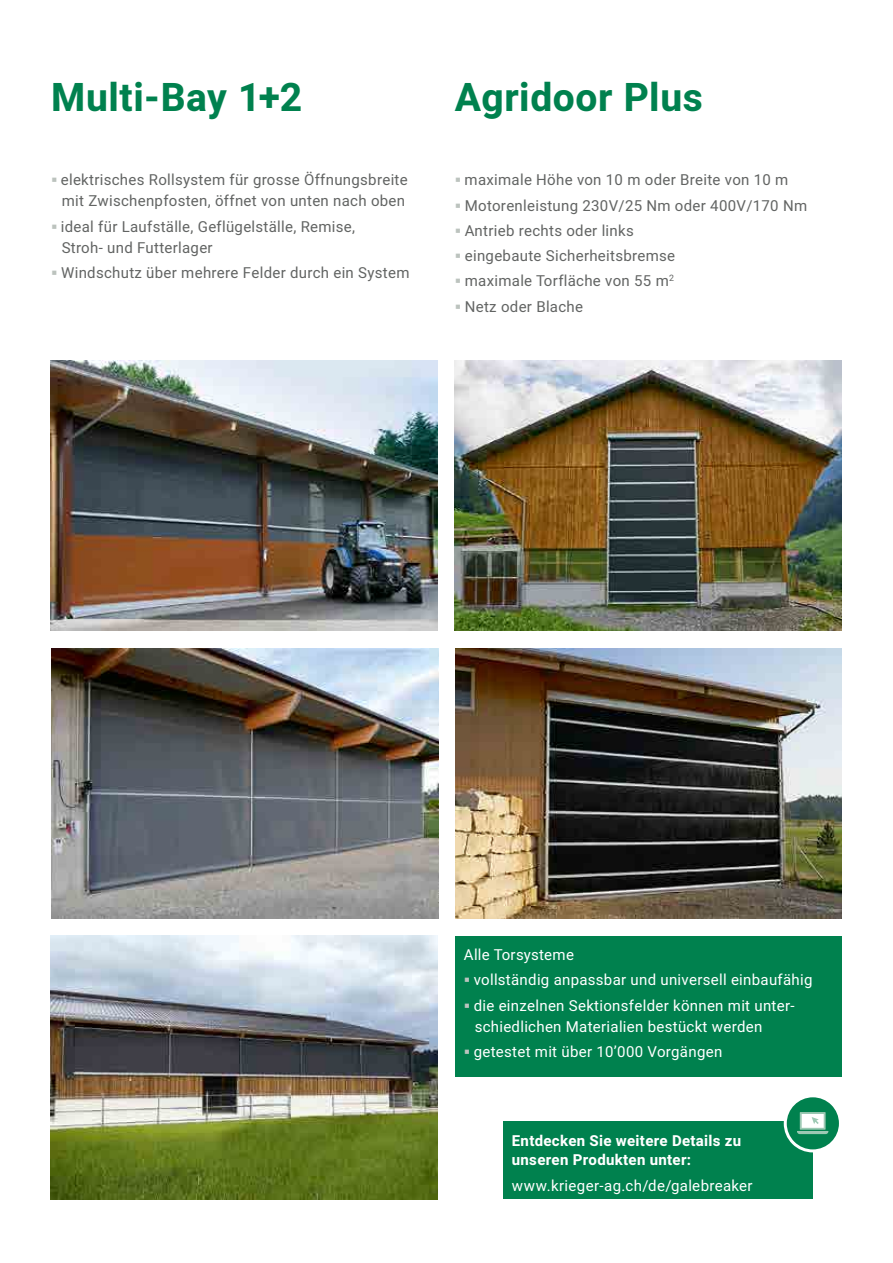
<style>
.page{position:relative;width:893px;height:1263px;background:#fff}
.page>*{position:absolute;margin:0;border:0;box-sizing:border-box;transform-origin:0 0}
.t1{font:700 39px "Heebo";letter-spacing:.015em;color:#00814e}
.t2{font:15px/25.2px "Heebo";letter-spacing:.02em;color:#626463}
.t3{font:15px/25.2px "Heebo";letter-spacing:.02em;color:#fff}
.t4{font:700 15px/19.5px "Heebo";letter-spacing:.02em;color:#fff}
</style>
<div class="page">
<div style="left:503px;top:1122px;width:310px;height:77px;background:#00814e"></div>
<svg style="left:782px;top:1097px;width:57px;height:56px"></svg>
<div style="left:455px;top:936px;width:386px;height:140px;background:#00814e"></div>
<img style="left:455px;top:360px;width:387px;height:270px">
<img style="left:51px;top:360px;width:387px;height:270px">
<img style="left:51px;top:648px;width:387px;height:270px">
<img style="left:455px;top:649px;width:386px;height:269px">
<img style="left:51px;top:936px;width:387px;height:263px">
<h1 class="t1" style="left:51px;top:70px;width:253px">Multi-Bay 1+2</h1>
<h1 class="t1" style="left:455px;top:70px;width:249px">Agridoor Plus</h1>
<p class="t2" style="left:61px;top:169px;width:348px;line-height:21px">elektrisches Rollsystem für grosse Öffnungsbreite mit Zwischenpfosten, öffnet von unten nach oben</p>
<p class="t2" style="left:61px;top:216px;width:296px;line-height:21px">ideal für Laufställe, Geflügelställe, Remise,<br>Stroh- und Futterlager</p>
<p class="t2" style="left:61px;top:260px;width:350px">Windschutz über mehrere Felder durch ein System</p>
<p class="t2" style="left:465px;top:167px;width:344px">maximale Höhe von 10 m oder Breite von 10 m<br>Motorenleistung 230V/25 Nm oder 400V/170 Nm<br>Antrieb rechts oder links<br>eingebaute Sicherheitsbremse<br>maximale Torfläche von 55 m<sup>2<br></sup>Netz oder Blache</p>
<p class="t3" style="left:474px;top:942px;width:340px;text-indent:-10px">Alle Torsysteme<br>vollständig anpassbar und universell einbaufähig die einzelnen Sektionsfelder können mit unter-</p>
<p class="t3" style="left:474px;top:1013px;width:290px">schiedlichen Materialien bestückt werden getestet mit über 10’000 Vorgängen</p>
<p class="t4" style="left:512px;top:1131px;width:231px">Entdecken Sie weitere Details zu unseren Produkten unter:</p>
<p class="t3" style="left:512px;top:1173px;width:242px">www.krieger-ag.ch/de/galebreaker</p>
</div>
